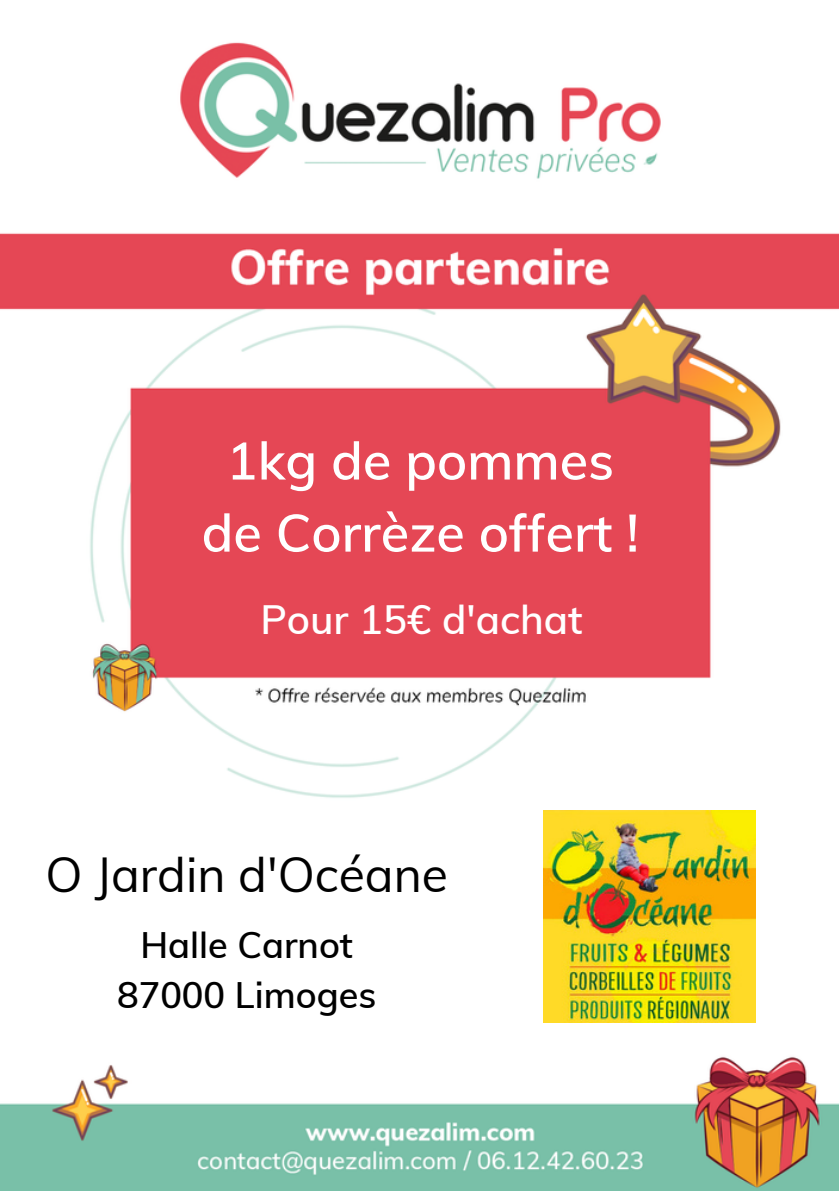
<style>
.page{position:relative;width:839px;height:1191px;background:#fff}
.page>*{position:absolute;margin:0;border:0;box-sizing:border-box;transform-origin:0 0}
.t1{font:600 52px/72px "Muli";color:#fff;text-align:center}
.t2{font:48px "Muli";color:#000}
.t3{font:600 40px "Muli";color:#fff}
.t4{font:600 36px/49.6px "Muli";color:#000;text-align:center}
</style>
<div class="page">
<img style="left:0;top:42px;width:838px;height:1149px">
<img style="left:544px;top:811px;width:211px;height:211px">
<p class="t1" style="left:202px;top:424px;width:438px">1kg de pommes de Corrèze offert !</p>
<p class="t3" style="left:260px;top:594px;width:324px">Pour 15€ d'achat</p>
<p class="t2" style="left:46px;top:844px;width:404px">O Jardin d'Océane</p>
<p class="t4" style="left:117px;top:920px;width:261px">Halle Carnot<br>87000 Limoges</p>
</div>
